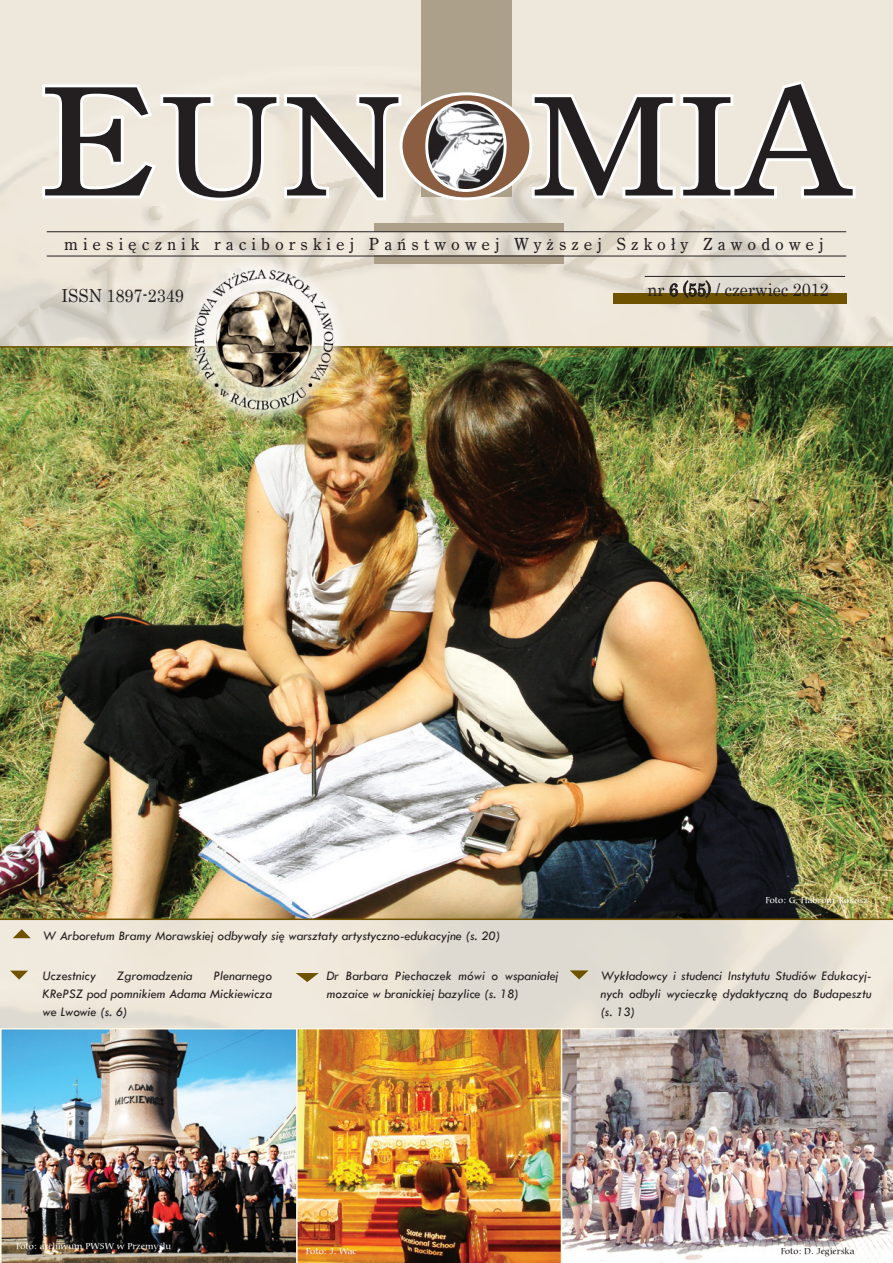
<style>
.page{position:relative;width:893px;height:1263px;background:#fff}
.page>*{position:absolute;margin:0;border:0;box-sizing:border-box;transform-origin:0 0}
.t1{font:147.3px "Century Old Sty TEE";letter-spacing:-.02em;color:#231f20;scale:1.2 1}
.t2{font:18.15px "Century Old Sty TEE";letter-spacing:.28em;color:#231f20}
.t3{font:18px "Century";color:#231f20;scale:.9 1}
.t4{font:italic 13.5px/18px "Tw Cen";color:#231f20;text-align:justify}
.t5{font:9px "Bitstream Carmina Md AT";color:#fff}
.t6{font:9px "Bitstream Carmina Md AT";color:#231f20}
.s1{font-size:162.15px}
.s2{color:#8b5e42}
</style>
<div class="page">
<img style="left:0;top:0;width:893px;height:1028px">
<img style="left:0;top:348px;width:893px;height:570px">
<img style="left:298px;top:1028px;width:263px;height:235px">
<img style="left:561px;top:1028px;width:332px;height:235px">
<div style="left:421px;top:0;width:91px;height:197px;background:#aca08b"></div>
<div style="left:374px;top:223px;width:189px;height:9px;background:#aca08b"></div>
<svg style="left:39px;top:77px;width:819px;height:129px"></svg>
<div style="left:374px;top:256px;width:190px;height:8px;background:#aca08b"></div>
<hr style="left:47px;top:231px;width:799px;height:1px;background:#231f20">
<hr style="left:47px;top:256px;width:799px;height:1px;background:#231f20">
<svg style="left:10px;top:971px;width:18px;height:9px"></svg>
<svg style="left:570px;top:970px;width:18px;height:9px"></svg>
<svg style="left:296px;top:973px;width:23px;height:9px"></svg>
<hr style="left:645px;top:276px;width:200px;height:1px;background:#231f20">
<div style="left:613px;top:293px;width:234px;height:11px;background:#6e5200"></div>
<svg style="left:669px;top:280px;width:42px;height:26px"></svg>
<hr style="left:0;top:918px;width:893px;height:2px;background:#6e5200">
<hr style="left:0;top:346px;width:893px;height:2px;background:#6e5200">
<img style="left:157px;top:240px;width:223px;height:199px">
<svg style="left:13px;top:929px;width:18px;height:9px"></svg>
<img style="left:0;top:1028px;width:298px;height:235px">
<h1 class="t1" style="left:39px;top:64px;width:678px"><span class="s1">E</span>UN<span class="s2">O</span>MI<span class="s1">A</span></h1>
<h2 class="t2" style="left:64px;top:234px;width:761px">miesięcznik raciborskiej Państwowej Wyższej Szkoły Zawodowej</h2>
<h3 class="t3" style="left:62px;top:280px;width:137px">ISSN 1897-2349</h3>
<h3 class="t3" style="left:647px;top:275px;width:203px">nr 6 (55) / czerwiec 2012</h3>
<p class="t4" style="left:42px;top:926px;width:460px">W Arboretum Bramy Morawskiej odbywały się warsztaty artystyczno-edukacyjne (s. 20)</p>
<p class="t5" style="left:765px;top:895px;width:104px">Foto: G. Habrom-Rokosz</p>
<p class="t4" style="left:42px;top:967px;width:231px;text-indent:171px">Plenarnego KRePSZ pod pomnikiem Adama Mickiewicza we Lwowie (s. 6)</p>
<p class="t4" style="left:326px;top:966px;width:234px">Dr Barbara Piechaczek mówi o wspaniałej mozaice w branickiej bazylice (s. 18)</p>
<p class="t4" style="left:600px;top:966px;width:273px">Wykładowcy i studenci Instytutu Studiów Edukacyj&shy;nych odbyli wycieczkę dydaktyczną do Budapesztu (s. 13)</p>
<p class="t4" style="left:42px;top:967px;width:55px">Uczestnicy</p>
<p class="t4" style="left:117px;top:967px;width:77px">Zgromadzenia</p>
<p class="t5" style="left:16px;top:1241px;width:157px">Foto: archiwum PWSW w Przemyślu</p>
<p class="t5" style="left:306px;top:1246px;width:52px">Foto: J. Wac</p>
<p class="t6" style="left:781px;top:1246px;width:75px">Foto: D. Jegierska</p>
</div>
